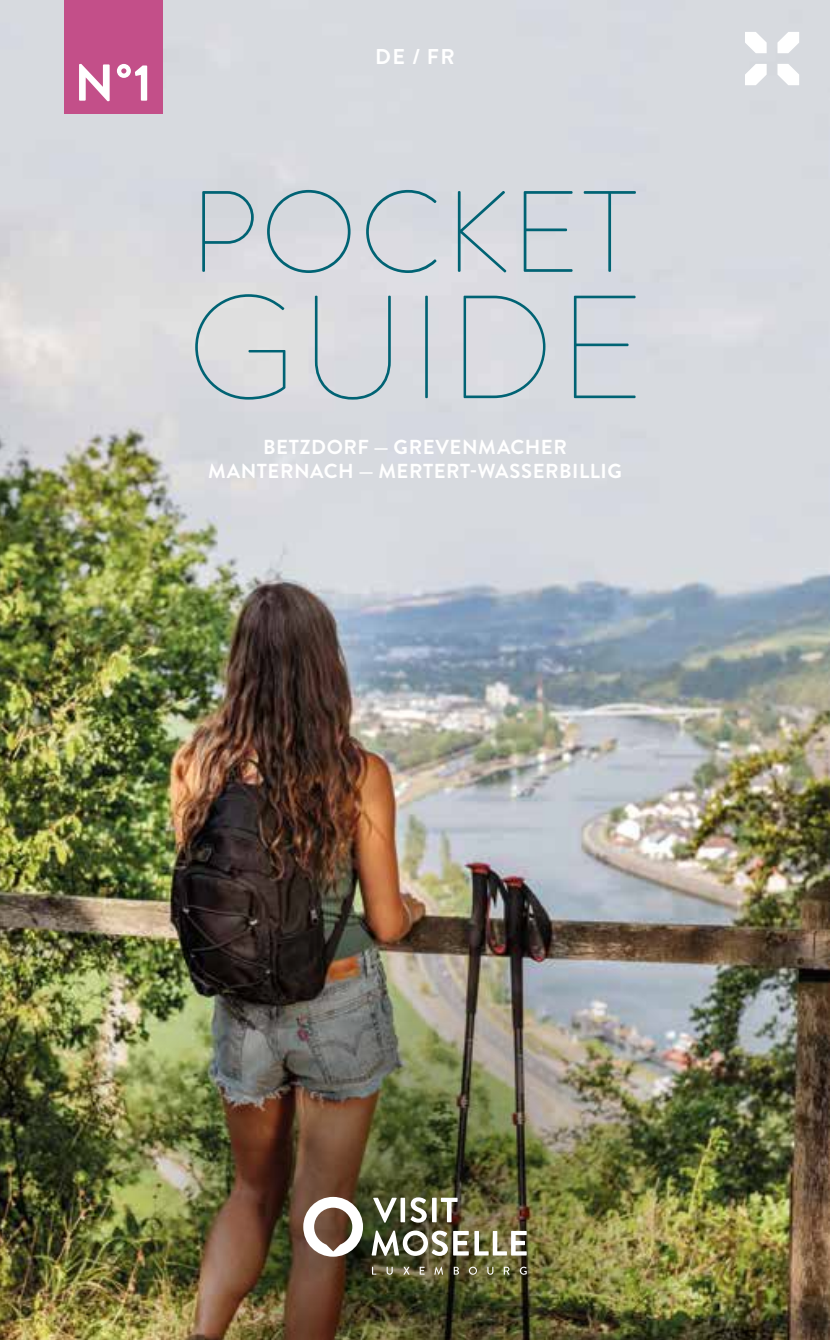
<style>
.page{position:relative;width:830px;height:1340px;background:#fff}
.page>*{position:absolute;margin:0;border:0;box-sizing:border-box;transform-origin:0 0}
.t1{font:700 51.75px "Brandon Grotesque";color:#fff}
.t2{font:700 21.38px "Brandon Grotesque";color:#fff}
.t3{font:700 20.25px/24.8px "Brandon Grotesque";letter-spacing:.03em;color:#fff;text-align:center}
</style>
<div class="page">
<img style="left:0;top:0;width:829px;height:1339px">
<img style="left:82px;top:891px;width:647px;height:448px">
<svg style="left:372px;top:1266px;width:4px;height:8px"></svg>
<svg style="left:386px;top:1266px;width:6px;height:8px"></svg>
<svg style="left:403px;top:1266px;width:6px;height:8px"></svg>
<svg style="left:419px;top:1266px;width:5px;height:8px"></svg>
<svg style="left:434px;top:1266px;width:9px;height:8px"></svg>
<svg style="left:453px;top:1266px;width:6px;height:8px"></svg>
<svg style="left:468px;top:1266px;width:8px;height:8px"></svg>
<svg style="left:487px;top:1266px;width:6px;height:8px"></svg>
<svg style="left:503px;top:1266px;width:6px;height:8px"></svg>
<svg style="left:519px;top:1266px;width:7px;height:8px"></svg>
<div style="left:400px;top:1197px;width:5px;height:25px;background:#fff"></div>
<svg style="left:410px;top:1197px;width:16px;height:25px"></svg>
<hr style="left:432px;top:1197px;width:4px;height:25px;background:#fff">
<svg style="left:440px;top:1197px;width:17px;height:25px"></svg>
<svg style="left:373px;top:1197px;width:23px;height:25px"></svg>
<svg style="left:371px;top:1230px;width:76px;height:25px"></svg>
<svg style="left:453px;top:1230px;width:15px;height:25px"></svg>
<svg style="left:474px;top:1230px;width:52px;height:25px"></svg>
<svg style="left:303px;top:1196px;width:60px;height:60px"></svg>
<div style="left:64px;top:0;width:99px;height:114px;background:#c34f89"></div>
<svg style="left:744px;top:32px;width:22px;height:21px"></svg>
<svg style="left:777px;top:32px;width:21px;height:21px"></svg>
<svg style="left:777px;top:64px;width:21px;height:21px"></svg>
<svg style="left:744px;top:64px;width:22px;height:21px"></svg>
<svg style="left:202px;top:191px;width:52px;height:81px"></svg>
<svg style="left:267px;top:190px;width:83px;height:83px"></svg>
<svg style="left:366px;top:190px;width:70px;height:83px"></svg>
<svg style="left:457px;top:191px;width:49px;height:81px"></svg>
<svg style="left:523px;top:191px;width:49px;height:81px"></svg>
<svg style="left:583px;top:191px;width:52px;height:81px"></svg>
<svg style="left:195px;top:294px;width:90px;height:105px"></svg>
<svg style="left:315px;top:296px;width:75px;height:103px"></svg>
<hr style="left:425px;top:296px;width:2px;height:102px;background:#006374">
<svg style="left:463px;top:296px;width:82px;height:102px"></svg>
<svg style="left:573px;top:296px;width:62px;height:102px"></svg>
<h1 class="t1" style="left:74px;top:47px;width:79px">N°1</h1>
<p class="t2" style="left:375px;top:41px;width:81px">DE / FR</p>
<p class="t3" style="left:208px;top:434px;width:415px">BETZDORF — GREVENMACHER<br>MANTERNACH — MERTERT-WASSERBILLIG</p>
</div>
